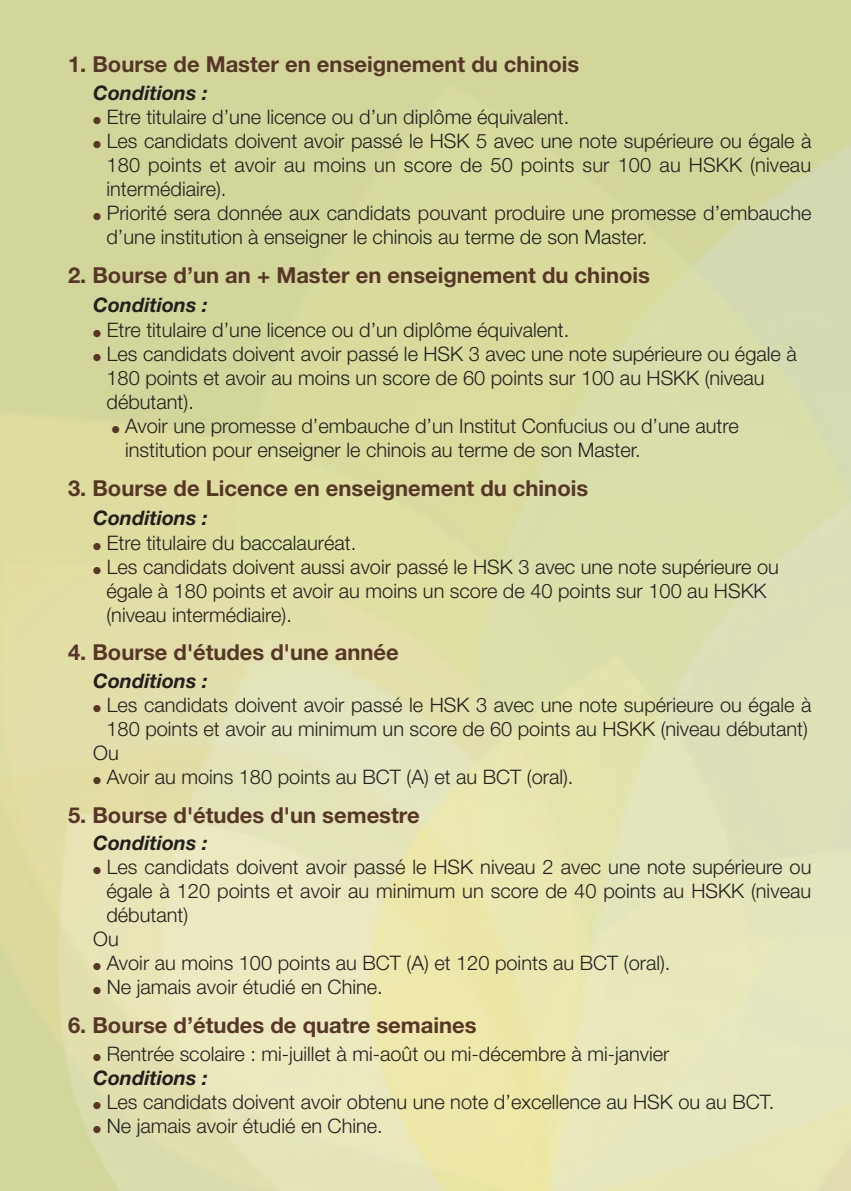
<style>
.page{position:relative;width:851px;height:1191px;background:#fff}
.page>*{position:absolute;margin:0;border:0;box-sizing:border-box;transform-origin:0 0}
.t1{font:700 22px "Helvetica Neue";color:#573628}
.t2{font:300 20px/24px "Helvetica Neue";color:#231f20}
.t3{font:italic 700 20px "Helvetica Neue";color:#231f20}
.s1{color:#573628}
.s2{font-weight:700;font-style:italic}
</style>
<div class="page">
<p class="t1" style="left:68px;top:57px;width:512px">1. Bourse de Master en enseignement du chinois</p>
<p class="t3" style="left:93px;top:86px;width:116px">Conditions :</p>
<p class="t2" style="left:93px;top:107px;width:477px"><span class="s1">●</span> Etre titulaire d’une licence ou d’un diplôme équivalent.</p>
<p class="t2" style="left:106px;top:131px;width:706px;text-align:justify;text-indent:-13px"><span class="s1">●</span> Les candidats doivent avoir passé le HSK 5 avec une note supérieure ou égale à 180 points et avoir au moins un score de 50 points sur 100 au HSKK (niveau intermédiaire).</p>
<p class="t2" style="left:106px;top:203px;width:706px;text-indent:-13px"><span class="s1">●</span> Priorité sera donnée aux candidats pouvant produire une promesse d’embauche d’une institution à enseigner le chinois au terme de son Master.</p>
<p class="t1" style="left:68px;top:267px;width:583px">2. Bourse d’un an + Master en enseignement du chinois</p>
<p class="t3" style="left:93px;top:298px;width:116px">Conditions :</p>
<p class="t2" style="left:93px;top:320px;width:477px"><span class="s1">●</span> Etre titulaire d’une licence ou d’un diplôme équivalent.</p>
<p class="t2" style="left:106px;top:344px;width:691px;text-indent:-13px"><span class="s1">●</span> Les candidats doivent avoir passé le HSK 3 avec une note supérieure ou égale à<br>180 points et avoir au moins un score de 60 points sur 100 au HSKK (niveau débutant).</p>
<p class="t2" style="left:125px;top:416px;width:615px;text-indent:-13px"><span class="s1">●</span> Avoir une promesse d’embauche d’un Institut Confucius ou d’une autre institution pour enseigner le chinois au terme de son Master.</p>
<p class="t1" style="left:68px;top:480px;width:521px">3. Bourse de Licence en enseignement du chinois</p>
<p class="t3" style="left:93px;top:510px;width:116px">Conditions :</p>
<p class="t2" style="left:93px;top:532px;width:264px"><span class="s1">●</span> Etre titulaire du baccalauréat.</p>
<p class="t2" style="left:106px;top:556px;width:674px;text-indent:-13px"><span class="s1">●</span> Les candidats doivent aussi avoir passé le HSK 3 avec une note supérieure ou égale à 180 points et avoir au moins un score de 40 points sur 100 au HSKK (niveau intermédiaire).</p>
<p class="t1" style="left:68px;top:644px;width:332px">4. Bourse d'études d'une année</p>
<p class="t3" style="left:93px;top:674px;width:116px">Conditions :</p>
<p class="t2" style="left:93px;top:695px;width:719px"><span class="s1">●</span> Les candidats doivent avoir passé le HSK 3 avec une note supérieure ou égale à</p>
<p class="t2" style="left:106px;top:719px;width:703px">180 points et avoir au minimum un score de 60 points au HSKK (niveau débutant)</p>
<p class="t2" style="left:93px;top:743px;width:27px">Ou</p>
<p class="t2" style="left:93px;top:767px;width:481px"><span class="s1">●</span> Avoir au moins 180 points au BCT (A) et au BCT (oral).</p>
<p class="t1" style="left:68px;top:807px;width:353px">5. Bourse d'études d'un semestre</p>
<p class="t3" style="left:93px;top:836px;width:116px">Conditions :</p>
<p class="t2" style="left:93px;top:857px;width:719px"><span class="s1">●</span> Les candidats doivent avoir passé le HSK niveau 2 avec une note supérieure ou</p>
<p class="t2" style="left:106px;top:881px;width:706px">égale à 120 points et avoir au minimum un score de 40 points au HSKK (niveau</p>
<p class="t2" style="left:106px;top:905px;width:83px">débutant)</p>
<p class="t2" style="left:93px;top:929px;width:27px">Ou</p>
<p class="t2" style="left:93px;top:953px;width:578px"><span class="s1">●</span> Avoir au moins 100 points au BCT (A) et 120 points au BCT (oral).</p>
<p class="t2" style="left:93px;top:977px;width:291px"><span class="s1">●</span> Ne jamais avoir étudié en Chine.</p>
<p class="t1" style="left:68px;top:1017px;width:410px">6. Bourse d’études de quatre semaines</p>
<p class="t2" style="left:93px;top:1043px;width:577px"><span class="s1">●</span> Rentrée scolaire : mi-juillet à mi-août ou mi-décembre à mi-janvier<br><span class="s2">Conditions :</span></p>
<p class="t2" style="left:93px;top:1091px;width:682px"><span class="s1">●</span> Les candidats doivent avoir obtenu une note d’excellence au HSK ou au BCT.</p>
<p class="t2" style="left:93px;top:1115px;width:291px"><span class="s1">●</span> Ne jamais avoir étudié en Chine.</p>
</div>
